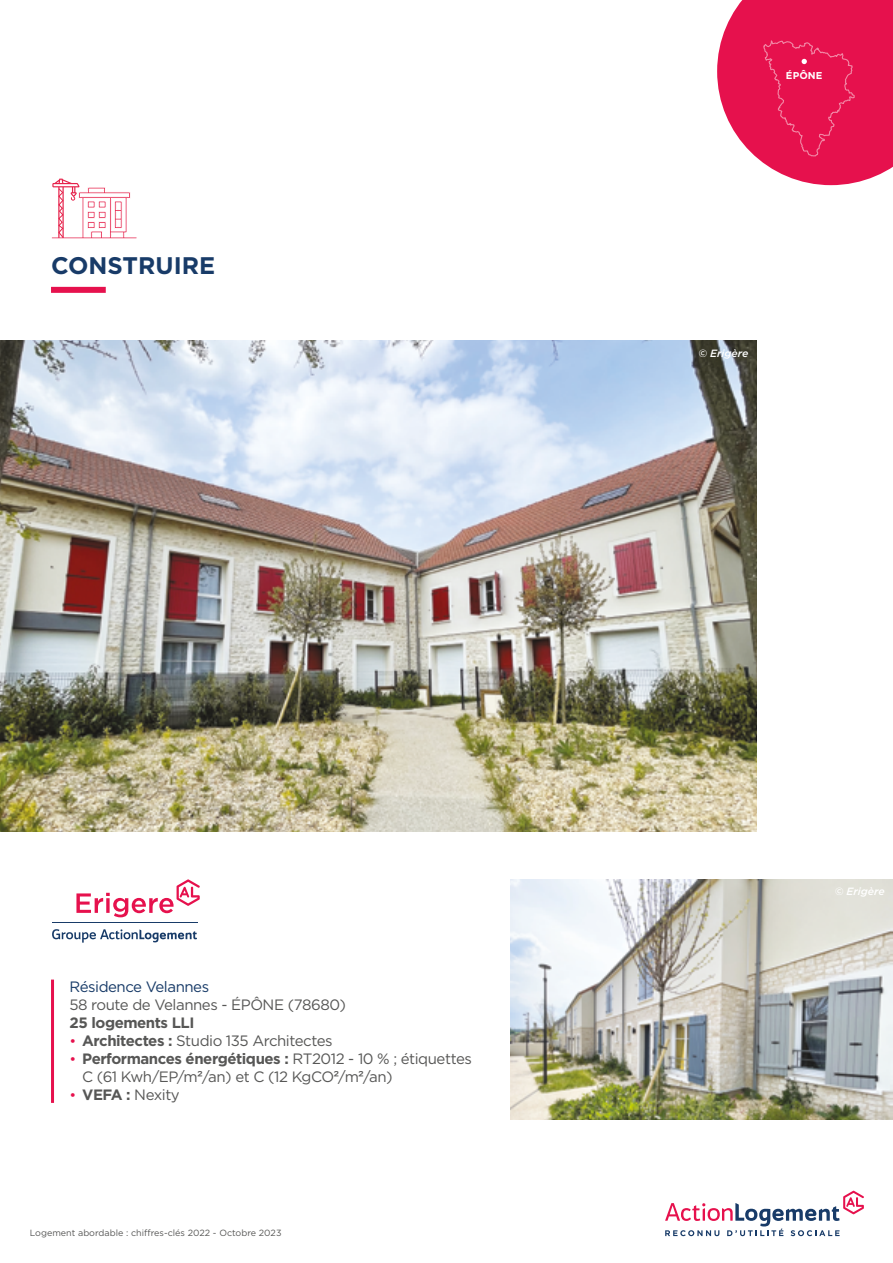
<style>
.page{position:relative;width:893px;height:1263px;background:#fff}
.page>*{position:absolute;margin:0;border:0;box-sizing:border-box;transform-origin:0 0}
.t1{font:700 24px "Gotham";color:#183b68}
.t2{font:15px/18px "Gotham";letter-spacing:-.03em;color:#575756}
.t3{font:15px "Gotham";letter-spacing:-.03em;color:#183b68}
.t4{font:700 15px "Gotham";letter-spacing:-.03em;color:#575756}
.t5{font:italic 500 10.5px "Gotham";color:#fff}
.t6{font:700 9.9px "Gotham";letter-spacing:.01em;color:#fff}
.t7{font:9px "Gotham";color:#575756}
.s1{font-size:14.25px;color:#e6114d}
.s2{font-weight:700}
.s3{font-family:"Arial"}
</style>
<div class="page">
<svg style="left:665px;top:1191px;width:199px;height:45px"></svg>
<svg style="left:52px;top:179px;width:85px;height:60px"></svg>
<div style="left:51px;top:287px;width:55px;height:6px;background:#e6114d"></div>
<img style="left:0;top:340px;width:757px;height:491px">
<hr style="left:51px;top:979px;width:3px;height:124px;background:#e6114d">
<svg style="left:52px;top:929px;width:145px;height:14px"></svg>
<hr style="left:52px;top:922px;width:146px;height:1px;background:#183b68">
<svg style="left:76px;top:879px;width:124px;height:38px"></svg>
<svg style="left:717px;top:0;width:176px;height:185px"></svg>
<img style="left:510px;top:879px;width:382px;height:241px">
<h1 class="t1" style="left:51px;top:249px;width:166px">CONSTRUIRE</h1>
<p class="t3" style="left:69px;top:977px;width:141px">Résidence Velannes</p>
<p class="t2" style="left:69px;top:995px;width:278px">58 route de Velannes - ÉPÔNE (78680)</p>
<p class="t4" style="left:69px;top:1012px;width:127px">25 logements LLI</p>
<p class="t2" style="left:69px;top:1031px;width:265px"><span class="s1">•</span> <span class="s2">Architectes :</span> Studio 135 Architectes</p>
<p class="t2" style="left:82px;top:1049px;width:391px;text-indent:-13px"><span class="s1">•</span> <span class="s2">Performances énergétiques :</span> RT2012 - 10 % ; étiquettes<br>C (61 Kwh/EP/m<span class="s3">²</span>/an) et C (12 KgCO<span class="s3">²</span>/m<span class="s3">²</span>/an)</p>
<p class="t2" style="left:69px;top:1085px;width:112px"><span class="s1">•</span> <span class="s2">VEFA :</span> Nexity</p>
<p class="t7" style="left:30px;top:1227px;width:253px">Logement abordable : chiffres-clés 2022 - Octobre 2023</p>
<p class="t6" style="left:786px;top:69px;width:38px">ÉPÔNE</p>
<p class="t5" style="left:698px;top:347px;width:51px">© Erigère</p>
<p class="t5" style="left:835px;top:886px;width:51px">© Erigère</p>
</div>
